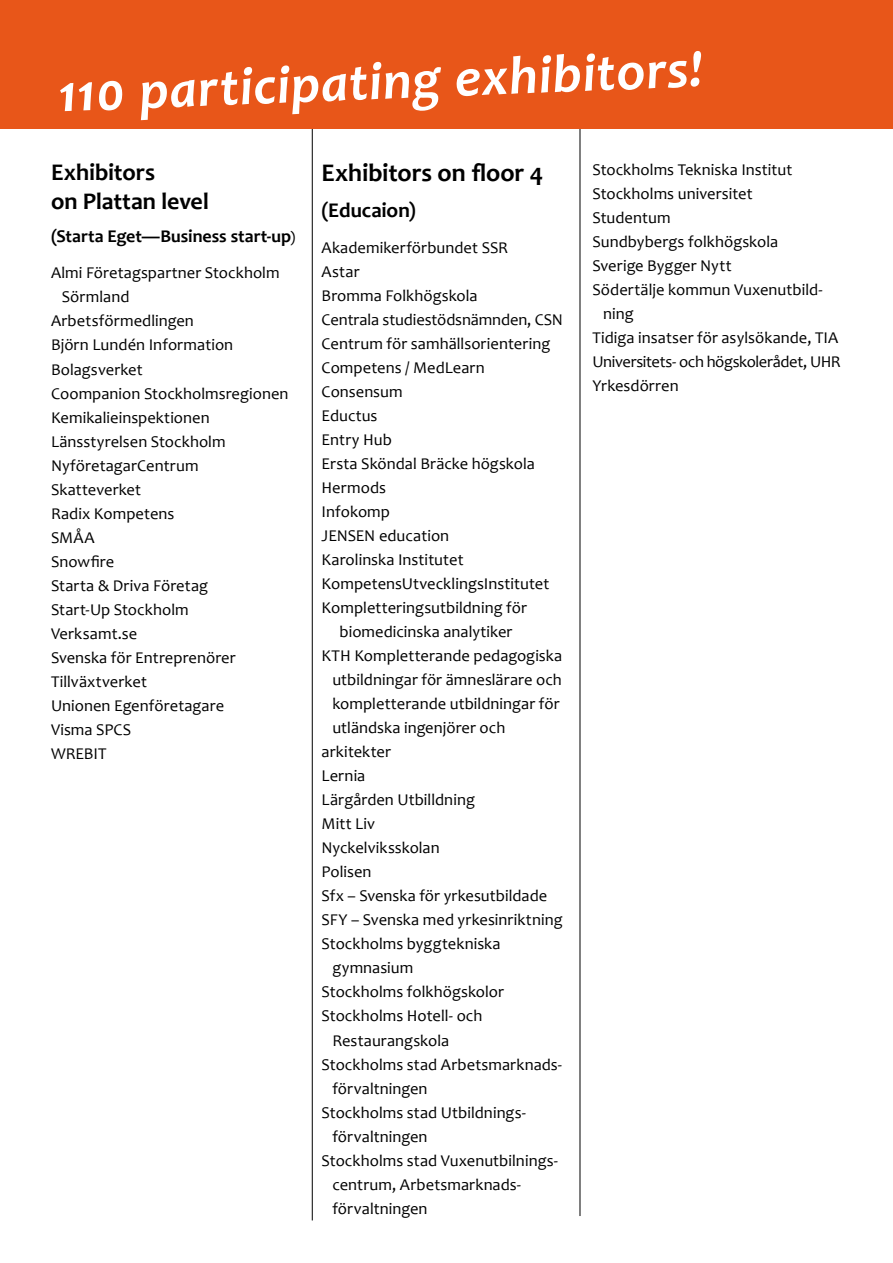
<style>
.page{position:relative;width:893px;height:1263px;background:#fff}
.page>*{position:absolute;margin:0;border:0;box-sizing:border-box;transform-origin:0 0}
.t1{font:italic 700 54px "Candara";color:#fff}
.t2{font:700 25.5px "Candara";letter-spacing:-.005em;color:#000}
.t3{font:700 24px/28.8px "Candara";letter-spacing:-.005em;color:#000}
.t4{font:700 21px "Candara";letter-spacing:-.005em;color:#000}
.t5{font:700 18px "Candara";color:#000}
.t6{font:16.5px "Candara";letter-spacing:.005em;color:#000}
.t7{font:16.5px "Candara";letter-spacing:-.025em;color:#000}
.s1{font-weight:400;font-size:15px}
</style>
<div class="page">
<hr style="left:312px;top:121px;width:1px;height:1099px;background:#000">
<hr style="left:580px;top:121px;width:1px;height:1095px;background:#000">
<div style="left:0;top:0;width:893px;height:128px;background:#e85619"></div>
<h1 class="t1" style="left:57px;top:59px;width:647px;rotate:-2deg">110 participating exhibitors!</h1>
<h3 class="t3" style="left:51px;top:158px;width:159px">Exhibitors<br>on Plattan level</h3>
<p class="t5" style="left:51px;top:225px;width:246px">(Starta Eget—Business start-up<span class="s1">)</span></p>
<p class="t6" style="left:51px;top:263px;width:230px">Almi Företagspartner Stockholm</p>
<p class="t6" style="left:62px;top:287px;width:69px">Sörmland</p>
<p class="t6" style="left:51px;top:311px;width:144px">Arbetsförmedlingen</p>
<p class="t6" style="left:51px;top:335px;width:184px">Björn Lundén Information</p>
<p class="t6" style="left:51px;top:359px;width:93px">Bolagsverket</p>
<p class="t6" style="left:51px;top:383px;width:239px">Coompanion Stockholmsregionen</p>
<p class="t6" style="left:51px;top:407px;width:160px">Kemikalieinspektionen</p>
<p class="t6" style="left:51px;top:431px;width:176px">Länsstyrelsen Stockholm</p>
<p class="t6" style="left:51px;top:455px;width:149px">NyföretagarCentrum</p>
<p class="t6" style="left:51px;top:479px;width:92px">Skatteverket</p>
<p class="t6" style="left:51px;top:503px;width:125px">Radix Kompetens</p>
<p class="t6" style="left:51px;top:527px;width:45px">SMÅA</p>
<p class="t6" style="left:51px;top:551px;width:65px">Snowfire</p>
<p class="t6" style="left:51px;top:575px;width:159px">Starta &amp; Driva Företag</p>
<p class="t6" style="left:51px;top:599px;width:139px">Start-Up Stockholm</p>
<p class="t6" style="left:51px;top:623px;width:88px">Verksamt.se</p>
<p class="t6" style="left:51px;top:647px;width:186px">Svenska för Entreprenörer</p>
<p class="t6" style="left:51px;top:671px;width:97px">Tillväxtverket</p>
<p class="t6" style="left:51px;top:695px;width:175px">Unionen Egenföretagare</p>
<p class="t6" style="left:51px;top:719px;width:82px">Visma SPCS</p>
<p class="t6" style="left:51px;top:743px;width:57px">WREBIT</p>
<h2 class="t2" style="left:322px;top:157px;width:223px">Exhibitors on floor 4</h2>
<p class="t4" style="left:322px;top:197px;width:96px">(Educaion)</p>
<p class="t6" style="left:322px;top:237px;width:188px">Akademikerförbundet SSR</p>
<p class="t6" style="left:322px;top:261px;width:39px">Astar</p>
<p class="t6" style="left:322px;top:285px;width:158px">Bromma Folkhögskola</p>
<p class="t6" style="left:322px;top:309px;width:243px">Centrala studiestödsnämnden, CSN</p>
<p class="t6" style="left:322px;top:333px;width:230px">Centrum för samhällsorientering</p>
<p class="t6" style="left:322px;top:357px;width:165px">Competens / MedLearn</p>
<p class="t6" style="left:322px;top:381px;width:83px">Consensum</p>
<p class="t6" style="left:322px;top:405px;width:57px">Eductus</p>
<p class="t6" style="left:322px;top:429px;width:72px">Entry Hub</p>
<p class="t6" style="left:322px;top:453px;width:215px">Ersta Sköndal Bräcke högskola</p>
<p class="t6" style="left:322px;top:477px;width:66px">Hermods</p>
<p class="t6" style="left:322px;top:501px;width:70px">Infokomp</p>
<p class="t6" style="left:322px;top:525px;width:129px">JENSEN education</p>
<p class="t6" style="left:322px;top:550px;width:143px">Karolinska Institutet</p>
<p class="t6" style="left:322px;top:574px;width:229px">KompetensUtvecklingsInstitutet</p>
<p class="t6" style="left:322px;top:598px;width:207px">Kompletteringsutbildning för</p>
<p class="t6" style="left:339px;top:622px;width:174px">biomedicinska analytiker</p>
<p class="t6" style="left:322px;top:646px;width:242px">KTH Kompletterande pedagogiska</p>
<p class="t6" style="left:332px;top:670px;width:231px">utbildningar för ämneslärare och</p>
<p class="t6" style="left:332px;top:694px;width:229px">kompletterande utbildningar för</p>
<p class="t6" style="left:332px;top:718px;width:174px">utländska ingenjörer och</p>
<p class="t6" style="left:322px;top:742px;width:71px">arkitekter</p>
<p class="t6" style="left:322px;top:766px;width:45px">Lernia</p>
<p class="t6" style="left:322px;top:790px;width:155px">Lärgården Utbilldning</p>
<p class="t6" style="left:322px;top:814px;width:55px">Mitt Liv</p>
<p class="t6" style="left:322px;top:838px;width:120px">Nyckelviksskolan</p>
<p class="t6" style="left:322px;top:862px;width:51px">Polisen</p>
<p class="t6" style="left:322px;top:886px;width:227px">Sfx – Svenska för yrkesutbildade</p>
<p class="t6" style="left:322px;top:910px;width:242px">SFY – Svenska med yrkesinriktning</p>
<p class="t6" style="left:322px;top:934px;width:180px">Stockholms byggtekniska</p>
<p class="t6" style="left:332px;top:958px;width:83px">gymnasium</p>
<p class="t6" style="left:322px;top:982px;width:184px">Stockholms folkhögskolor</p>
<p class="t6" style="left:322px;top:1006px;width:162px">Stockholms Hotell- och</p>
<p class="t6" style="left:332px;top:1030px;width:118px">Restaurangskola</p>
<p class="t6" style="left:322px;top:1054px;width:242px">Stockholms stad Arbetsmarknads-</p>
<p class="t6" style="left:332px;top:1078px;width:97px">förvaltningen</p>
<p class="t6" style="left:322px;top:1102px;width:206px">Stockholms stad Utbildnings-</p>
<p class="t6" style="left:332px;top:1126px;width:97px">förvaltningen</p>
<p class="t6" style="left:322px;top:1150px;width:238px">Stockholms stad Vuxenutbilnings-</p>
<p class="t6" style="left:332px;top:1174px;width:190px">centrum, Arbetsmarknads-</p>
<p class="t6" style="left:332px;top:1198px;width:97px">förvaltningen</p>
<p class="t6" style="left:592px;top:159px;width:201px">Stockholms Tekniska Institut</p>
<p class="t6" style="left:592px;top:183px;width:162px">Stockholms universitet</p>
<p class="t6" style="left:592px;top:207px;width:80px">Studentum</p>
<p class="t6" style="left:592px;top:231px;width:187px">Sundbybergs folkhögskola</p>
<p class="t6" style="left:592px;top:255px;width:141px">Sverige Bygger Nytt</p>
<p class="t6" style="left:592px;top:279px;width:232px">Södertälje kommun Vuxenutbild-</p>
<p class="t6" style="left:603px;top:303px;width:32px">ning</p>
<p class="t6" style="left:592px;top:327px;width:247px">Tidiga insatser för asylsökande, TIA</p>
<p class="t7" style="left:592px;top:351px;width:250px">Universitets- och högskolerådet, UHR</p>
<p class="t6" style="left:592px;top:375px;width:88px">Yrkesdörren</p>
</div>
